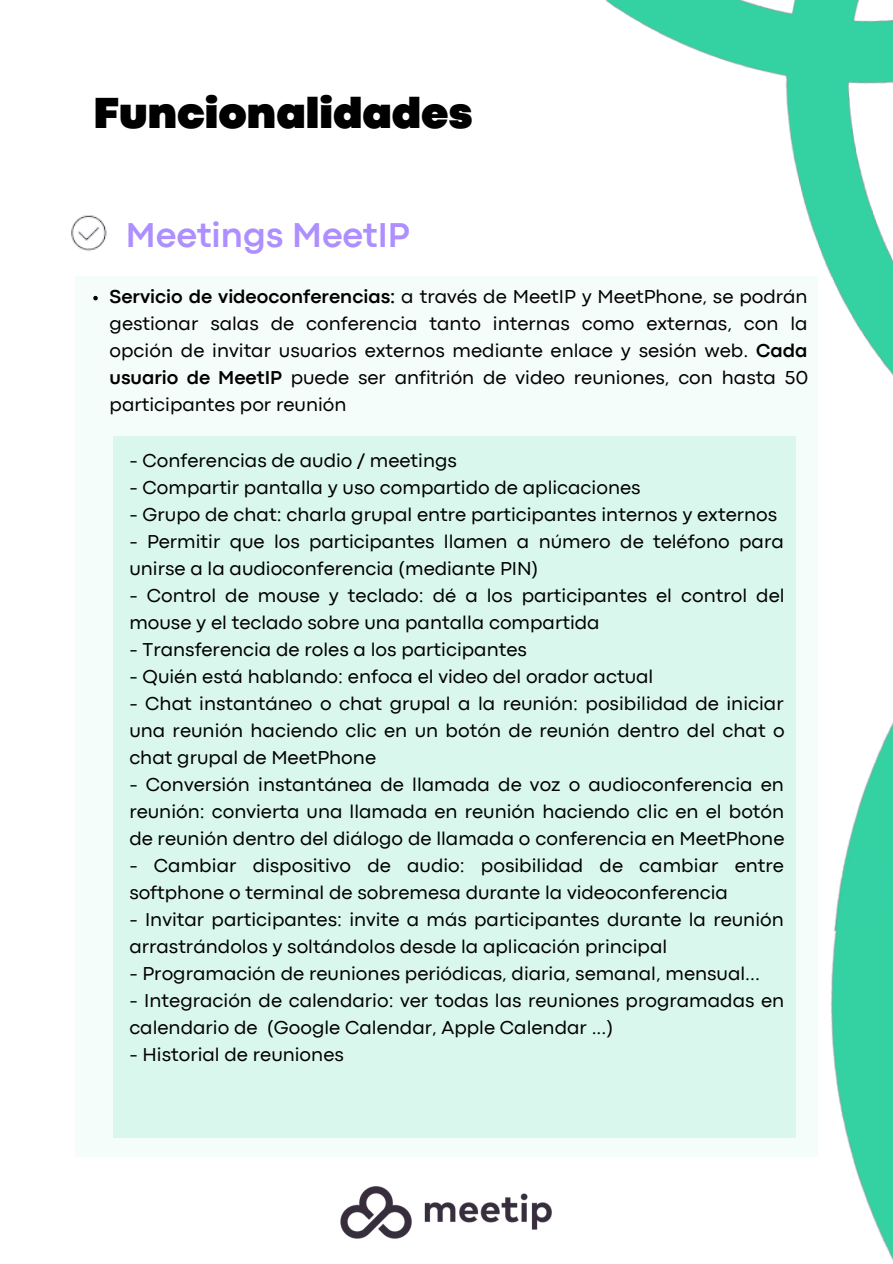
<style>
.page{position:relative;width:893px;height:1264px;background:#fff}
.page>*{position:absolute;margin:0;border:0;box-sizing:border-box;transform-origin:0 0}
.t1{font:900 45.3px "Codec Pro";color:#000}
.t2{font:700 36px "Codec Pro";color:#ad8fff}
.t3{font:19.5px/27px "Codec Pro";color:#000}
.s1{font-weight:700}
</style>
<div class="page">
<div style="left:75px;top:276px;width:742px;height:880px;background:#f5fdfa"></div>
<svg style="left:93px;top:296px;width:5px;height:4px"></svg>
<div style="left:113px;top:436px;width:682px;height:701px;background:#daf7ee"></div>
<img style="left:340px;top:1186px;width:212px;height:53px">
<img style="left:580px;top:943px;width:312px;height:316px">
<img style="left:795px;top:468px;width:97px;height:475px">
<img style="left:605px;top:0;width:287px;height:468px">
<img style="left:71px;top:215px;width:36px;height:36px">
<h1 class="t1" style="left:93px;top:96px;width:380px">Funcionalidades</h1>
<h2 class="t2" style="left:126px;top:222px;width:285px">Meetings MeetIP</h2>
<p class="t3" style="left:110px;top:284px;width:699px;text-align:justify"><span class="s1">Servicio de videoconferencias:</span> a través de MeetIP y MeetPhone, se podrán gestionar salas de conferencia tanto internas como externas, con la opción de invitar usuarios externos mediante enlace y sesión web. <span class="s1">Cada usuario de MeetIP</span> puede ser anfitrión de video reuniones, con hasta 50 participantes por reunión</p>
<p class="t3" style="left:129px;top:449px;width:329px">- Conferencias de audio / meetings</p>
<p class="t3" style="left:129px;top:476px;width:512px">- Compartir pantalla y uso compartido de aplicaciones</p>
<p class="t3" style="left:129px;top:503px;width:649px">- Grupo de chat: charla grupal entre participantes internos y externos</p>
<p class="t3" style="left:129px;top:530px;width:656px">- Permitir que los participantes llamen a número de teléfono para unirse a la audioconferencia (mediante PIN)</p>
<p class="t3" style="left:129px;top:583px;width:656px">- Control de mouse y teclado: dé a los participantes el control del mouse y el teclado sobre una pantalla compartida</p>
<p class="t3" style="left:129px;top:637px;width:399px">- Transferencia de roles a los participantes</p>
<p class="t3" style="left:129px;top:664px;width:525px">- Quién está hablando: enfoca el video del orador actual</p>
<p class="t3" style="left:129px;top:691px;width:656px;text-align:justify">- Chat instantáneo o chat grupal a la reunión: posibilidad de iniciar una reunión haciendo clic en un botón de reunión dentro del chat o chat grupal de MeetPhone</p>
<p class="t3" style="left:129px;top:772px;width:656px;text-align:justify">- Conversión instantánea de llamada de voz o audioconferencia en reunión: convierta una llamada en reunión haciendo clic en el botón de reunión dentro del diálogo de llamada o conferencia en MeetPhone</p>
<p class="t3" style="left:129px;top:853px;width:656px">- Cambiar dispositivo de audio: posibilidad de cambiar entre softphone o terminal de sobremesa durante la videoconferencia</p>
<p class="t3" style="left:129px;top:907px;width:656px">- Invitar participantes: invite a más participantes durante la reunión arrastrándolos y soltándolos desde la aplicación principal</p>
<p class="t3" style="left:129px;top:961px;width:632px">- Programación de reuniones periódicas, diaria, semanal, mensual...</p>
<p class="t3" style="left:129px;top:988px;width:656px">- Integración de calendario: ver todas las reuniones programadas en calendario de (Google Calendar, Apple Calendar ...)</p>
<p class="t3" style="left:129px;top:1042px;width:216px">- Historial de reuniones</p>
</div>
